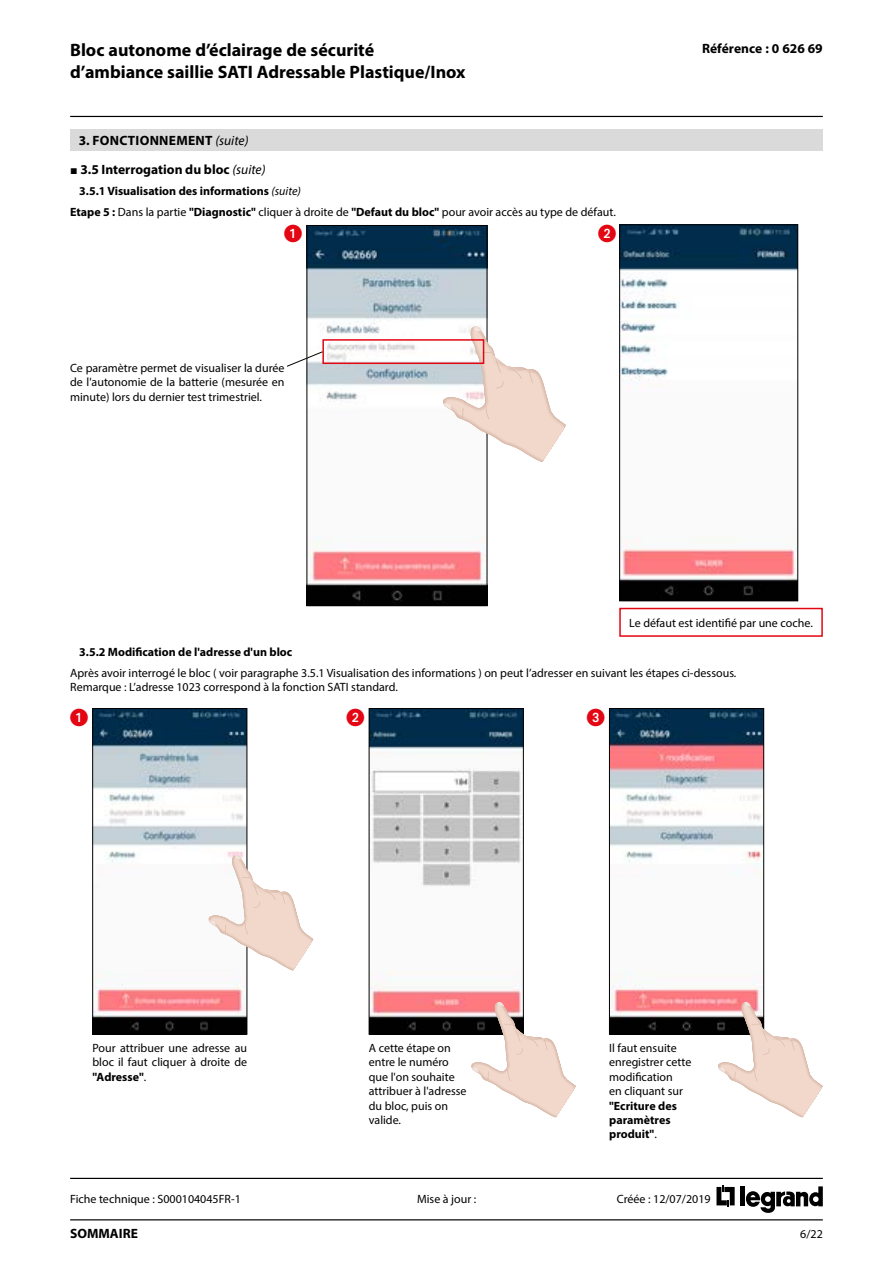
<style>
.page{position:relative;width:893px;height:1263px;background:#fff}
.page>*{position:absolute;margin:0;border:0;box-sizing:border-box;transform-origin:0 0}
.t1{font:700 18px "Myriad Pro";color:#000}
.t2{font:18px "European Pi One";color:#e30613}
.t3{font:700 13.5px/29.2px "Myriad Pro";color:#000}
.t4{font:12px/14.4px "Myriad Pro";color:#000}
.t5{font:700 12px/14.4px "Myriad Pro";color:#000}
.s1{font-weight:400;font-style:italic}
.s2{font-weight:400}
.s3{font-weight:700}
</style>
<div class="page">
<hr style="left:70px;top:1219px;width:753px;height:1px;background:#000">
<hr style="left:70px;top:1178px;width:753px;height:1px;background:#000">
<hr style="left:70px;top:116px;width:753px;height:1px;background:#000">
<svg style="left:716px;top:1185px;width:19px;height:22px"></svg>
<hr style="left:741px;top:1186px;width:4px;height:20px;background:#000">
<svg style="left:746px;top:1186px;width:77px;height:27px"></svg>
<div style="left:70px;top:129px;width:753px;height:21px;background:#dadada"></div>
<div style="left:619px;top:608px;width:204px;height:29px;border:2px solid #e30613"></div>
<img style="left:308px;top:227px;width:177px;height:377px">
<div style="left:306px;top:225px;width:181px;height:381px;border:1px solid #000"></div>
<svg style="left:443px;top:326px;width:123px;height:136px"></svg>
<img style="left:442px;top:326px;width:40px;height:84px">
<img style="left:621px;top:226px;width:175px;height:373px">
<div style="left:619px;top:224px;width:179px;height:377px;border:1px solid #000"></div>
<div style="left:322px;top:339px;width:162px;height:25px;border:2px solid #e30613"></div>
<svg style="left:287px;top:351px;width:36px;height:16px"></svg>
<img style="left:94px;top:710px;width:151px;height:322px">
<div style="left:92px;top:708px;width:155px;height:326px;border:1px solid #000"></div>
<img style="left:611px;top:710px;width:151px;height:322px">
<div style="left:609px;top:708px;width:155px;height:326px;border:1px solid #000"></div>
<svg style="left:209px;top:855px;width:104px;height:115px"></svg>
<img style="left:208px;top:855px;width:34px;height:71px">
<img style="left:371px;top:710px;width:151px;height:322px">
<div style="left:369px;top:708px;width:155px;height:326px;border:1px solid #000"></div>
<svg style="left:478px;top:1002px;width:98px;height:115px"></svg>
<img style="left:471px;top:1002px;width:33px;height:71px">
<svg style="left:725px;top:1002px;width:98px;height:115px"></svg>
<img style="left:718px;top:1002px;width:33px;height:71px">
<h1 class="t1" style="left:70px;top:38px;width:306px">Bloc autonome d’éclairage de sécurité</h1>
<p class="t3" style="left:702px;top:33px;width:122px">Référence : 0 626 69</p>
<h1 class="t1" style="left:70px;top:60px;width:397px">d’ambiance saillie SATI Adressable Plastique/Inox</h1>
<p class="t3" style="left:79px;top:125px;width:188px">3. FONCTIONNEMENT <span class="s1">(suite)<br></span>3.5 Interrogation du bloc <span class="s1">(suite)</span></p>
<p class="t5" style="left:70px;top:180px;width:547px;line-height:20.7px;text-indent:9px">3.5.1 Visualisation des informations <span class="s1">(suite)<br></span>Etape 5 : <span class="s2">Dans la partie</span> "Diagnostic" <span class="s2">cliquer à droite de</span> "Defaut du bloc" <span class="s2">pour avoir accès au type de défaut.</span></p>
<p class="t4" style="left:70px;top:360px;width:216px;text-align:justify">Ce paramètre permet de visualiser la durée de l'autonomie de la batterie (mesurée en minute) lors du dernier test trimestriel.</p>
<p class="t4" style="left:629px;top:615px;width:185px">Le défaut est identifié par une coche.</p>
<p class="t5" style="left:79px;top:644px;width:215px">3.5.2 Modification de l'adresse d'un bloc</p>
<p class="t4" style="left:70px;top:665px;width:668px">Après avoir interrogé le bloc ( voir paragraphe 3.5.1 Visualisation des informations ) on peut l’adresser en suivant les étapes ci-dessous.<br>Remarque : L’adresse 1023 correspond à la fonction SATI standard.</p>
<h1 class="t2" style="left:70px;top:707px;width:19px">1</h1>
<h1 class="t2" style="left:347px;top:707px;width:19px">2</h1>
<h1 class="t2" style="left:587px;top:707px;width:19px">3</h1>
<p class="t4" style="left:92px;top:1040px;width:156px;text-align:justify">Pour attribuer une adresse au bloc il faut cliquer à droite de <span class="s3">"Adresse"</span>.</p>
<p class="t4" style="left:609px;top:1040px;width:84px">Il faut ensuite enregistrer cette modification<br>en cliquant sur</p>
<p class="t5" style="left:609px;top:1098px;width:69px">"Ecriture des paramètres produit"<span class="s2">.</span></p>
<p class="t4" style="left:369px;top:1040px;width:99px">A cette étape on entre le numéro que l'on souhaite attribuer à l'adresse du bloc, puis on valide.</p>
<p class="t4" style="left:70px;top:1192px;width:172px">Fiche technique : S000104045FR-1</p>
<p class="t4" style="left:417px;top:1192px;width:61px">Mise à jour :</p>
<p class="t4" style="left:617px;top:1192px;width:95px">Créée : 12/07/2019</p>
<p class="t3" style="left:70px;top:1218px;width:69px">SOMMAIRE</p>
<p class="t4" style="left:800px;top:1226px;width:24px">6/22</p>
</div>
